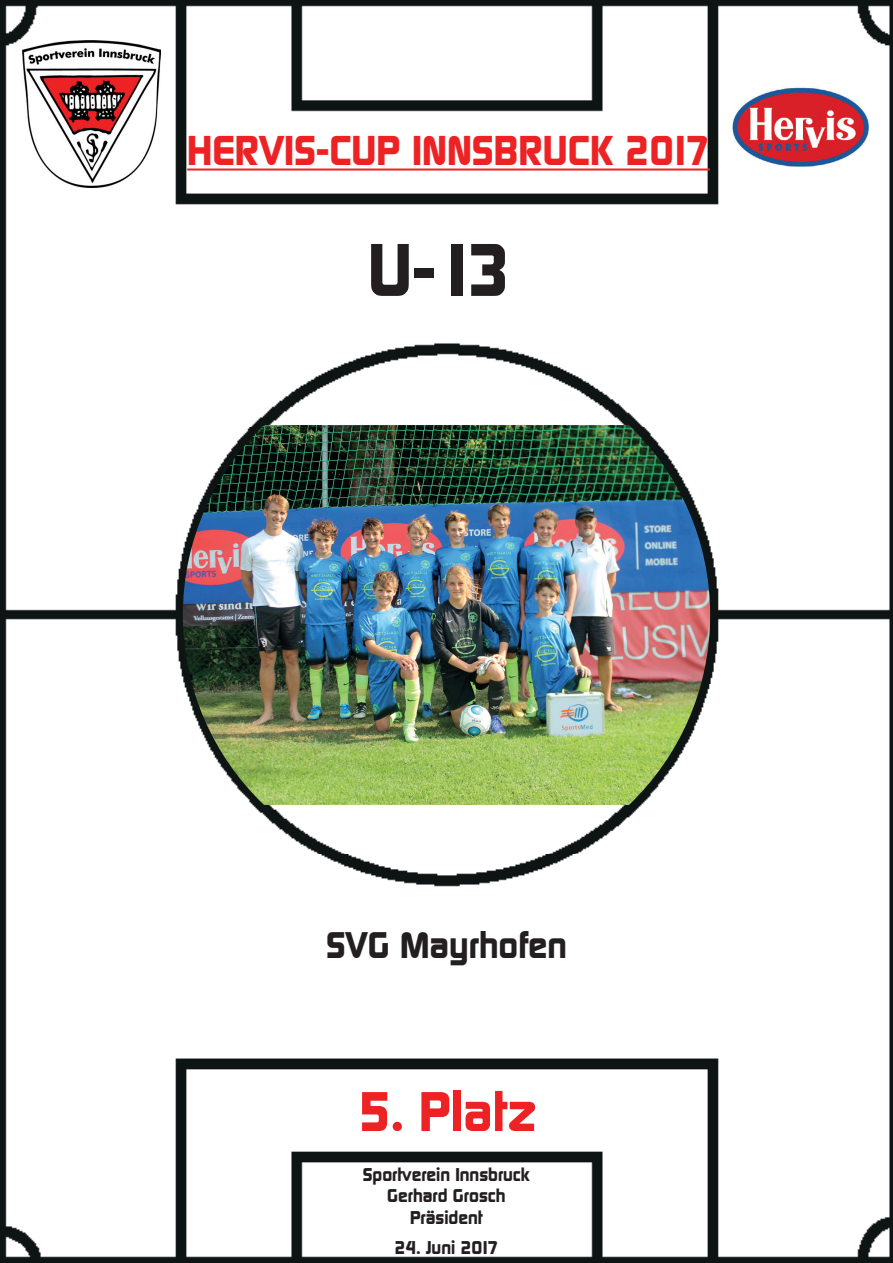
<style>
.page{position:relative;width:893px;height:1263px;background:#fff}
.page>*{position:absolute;margin:0;border:0;box-sizing:border-box;transform-origin:0 0}
.t1{font:800 72px "Randy Becker";color:#231f20}
.t2{font:800 54px "Randy Becker";color:#ed2225}
.t3{font:800 40.5px "Randy Becker";color:#ed2225}
.t4{font:800 36px "Randy Becker";color:#231f20}
.t5{font:800 18px/21.6px "Randy Becker";color:#231f20;text-align:center}
</style>
<div class="page">
<img style="left:0;top:0;width:893px;height:1263px">
<hr style="left:187px;top:168px;width:523px;height:3px;background:#ed2225">
<img style="left:23px;top:40px;width:137px;height:147px">
<img style="left:732px;top:87px;width:137px;height:81px">
<img style="left:183px;top:425px;width:527px;height:380px">
<h3 class="t3" style="left:187px;top:127px;width:524px">HERVIS-CUP INNSBRUCK 2017</h3>
<h1 class="t1" style="left:368px;top:227px;width:144px">U-13</h1>
<h3 class="t4" style="left:326px;top:924px;width:242px">SVG Mayrhofen</h3>
<h2 class="t2" style="left:358px;top:1079px;width:180px">5. Platz</h2>
<p class="t5" style="left:363px;top:1164px;width:169px">Sportverein Innsbruck<br>Gerhard Grosch<br>Präsident</p>
<p class="t5" style="left:395px;top:1237px;width:105px">24. Juni 2017</p>
</div>
